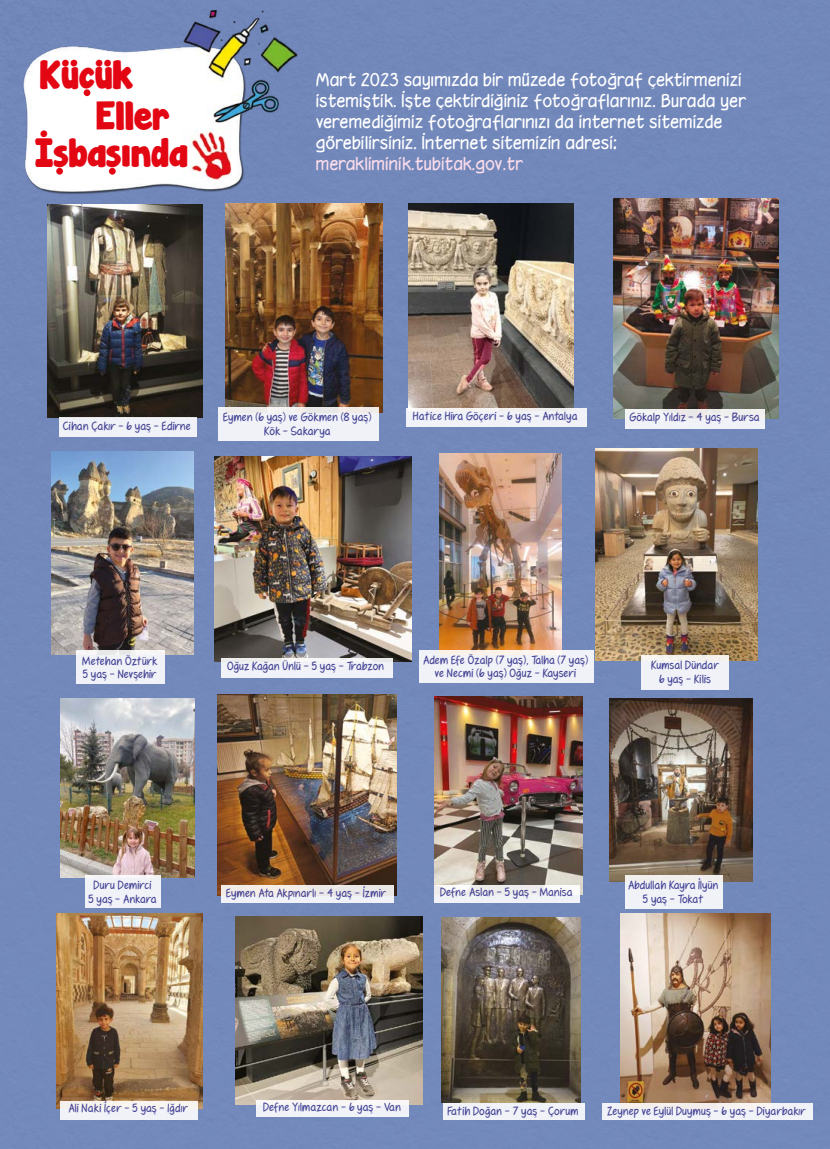
<style>
.page{position:relative;width:830px;height:1149px;background:#fff}
.page>*{position:absolute;margin:0;border:0;box-sizing:border-box;transform-origin:0 0}
.t1{font:36px/77.8px "Janda Manatee Solid";color:#e30613}
.t2{font:16.5px/21px "Hooteroll";color:#fff}
.t3{font:16.5px "Hooteroll";color:#fadceb}
.t4{font:11.25px/13.5px "Fennario";letter-spacing:-.02em;color:#444294;text-align:center}
</style>
<div class="page">
<div style="left:0;top:0;width:829px;height:1148px;background:#7288bb"></div>
<img style="left:23px;top:11px;width:275px;height:203px">
<div style="left:84px;top:89px;width:6px;height:7px;background:#e30613;border-radius:50%"></div>
<div style="left:56px;top:168px;width:7px;height:6px;background:#e30613;border-radius:50%"></div>
<div style="left:109px;top:168px;width:7px;height:6px;background:#e30613;border-radius:50%"></div>
<img style="left:60px;top:698px;width:134px;height:179px">
<img style="left:217px;top:694px;width:179px;height:200px">
<img style="left:620px;top:913px;width:150px;height:190px">
<img style="left:214px;top:456px;width:197px;height:205px">
<div style="left:85px;top:874px;width:76px;height:33px;background:#f0f2f8"></div>
<img style="left:609px;top:698px;width:142px;height:182px">
<img style="left:47px;top:205px;width:155px;height:212px">
<img style="left:434px;top:696px;width:147px;height:198px">
<img style="left:225px;top:203px;width:157px;height:209px">
<div style="left:59px;top:418px;width:137px;height:19px;background:#f0f2f7"></div>
<div style="left:624px;top:874px;width:98px;height:34px;background:#f0f2f8"></div>
<img style="left:52px;top:452px;width:142px;height:202px">
<img style="left:235px;top:916px;width:187px;height:187px">
<div style="left:221px;top:885px;width:172px;height:17px;background:linear-gradient(to right,#f5efec,#ebeaec)"></div>
<div style="left:256px;top:1099px;width:153px;height:17px;background:#f0f3f8"></div>
<div style="left:76px;top:650px;width:88px;height:33px;background:#f0f2f8"></div>
<img style="left:595px;top:448px;width:161px;height:212px">
<img style="left:408px;top:204px;width:164px;height:204px">
<div style="left:406px;top:408px;width:180px;height:18px;background:#f0f2f7"></div>
<img style="left:613px;top:199px;width:165px;height:219px">
<div style="left:218px;top:407px;width:160px;height:34px;background:linear-gradient(to bottom,#eff0f2,#f0f3fa)"></div>
<div style="left:625px;top:409px;width:139px;height:19px;background:linear-gradient(to right,#f1f3f5,#efeff1)"></div>
<img style="left:439px;top:453px;width:122px;height:196px">
<div style="left:419px;top:649px;width:174px;height:33px;background:linear-gradient(to right,#f1f2f6,#f1f2f7)"></div>
<img style="left:441px;top:917px;width:139px;height:185px">
<div style="left:221px;top:658px;width:171px;height:20px;background:#f0f2f8"></div>
<div style="left:641px;top:655px;width:87px;height:34px;background:#f0f2f7"></div>
<img style="left:56px;top:913px;width:146px;height:195px">
<div style="left:60px;top:1100px;width:138px;height:18px;background:#f1f3f5"></div>
<div style="left:434px;top:884px;width:145px;height:17px;background:linear-gradient(to right,#eeeeef,#f5f5f6)"></div>
<div style="left:443px;top:1102px;width:141px;height:17px;background:#f0f2f8"></div>
<div style="left:602px;top:1103px;width:210px;height:16px;background:linear-gradient(to right,#f1f1f4,#f1f3f7)"></div>
<h1 class="t1" style="left:35px;top:38px;width:154px">Kücük<br>İsbasında</h1>
<h1 class="t1" style="left:96px;top:78px;width:75px">Eller</h1>
<h2 class="t2" style="left:316px;top:69px;width:432px">Mart 2023 sayımızda bir müzede fotoğraf çektirmenizi istemiştik. İşte çektirdiğiniz fotoğraflarınız. Burada yer veremediğimiz fotoğraflarınızı da internet sitemizde görebilirsiniz. İnternet sitemizin adresi:</h2>
<h2 class="t3" style="left:316px;top:153px;width:209px">merakliminik.tubitak.gov.tr</h2>
<p class="t4" style="left:63px;top:419px;width:130px">Cihan Çakır - 6 yaş - Edirne</p>
<p class="t4" style="left:223px;top:410px;width:150px">Eymen (6 yaş) ve Gökmen (8 yaş)</p>
<p class="t4" style="left:413px;top:409px;width:166px">Hatice Hira Göçeri - 6 yaş - Antalya</p>
<p class="t4" style="left:264px;top:424px;width:68px">Kök - Sakarya</p>
<p class="t4" style="left:629px;top:410px;width:132px">Gökalp Yıldız - 4 yaş - Bursa</p>
<p class="t4" style="left:83px;top:653px;width:77px;text-align:left">Metehan Öztürk<br>5 yaş - Nevşehir</p>
<p class="t4" style="left:423px;top:653px;width:167px">Adem Efe Özalp (7 yaş), Talha (7 yaş) ve Necmi (6 yaş) Oğuz - Kayseri</p>
<p class="t4" style="left:227px;top:659px;width:159px">Oğuz Kağan Ünlü - 5 yaş - Trabzon</p>
<p class="t4" style="left:651px;top:658px;width:70px">Kumsal Dündar<br>6 yaş - Kilis</p>
<p class="t4" style="left:89px;top:878px;width:70px">Duru Demirci<br>5 yaş - Ankara</p>
<p class="t4" style="left:226px;top:886px;width:161px">Eymen Ata Akpınarlı - 4 yaş - İzmir</p>
<p class="t4" style="left:440px;top:885px;width:134px">Defne Aslan - 5 yaş - Manisa</p>
<p class="t4" style="left:628px;top:878px;width:92px">Abdullah Kayra İlyün<br>5 yaş - Tokat</p>
<p class="t4" style="left:69px;top:1100px;width:121px">Ali Naki İçer - 5 yaş - Iğdır</p>
<p class="t4" style="left:263px;top:1099px;width:139px">Defne Yılmazcan - 6 yaş - Van</p>
<p class="t4" style="left:447px;top:1103px;width:133px">Fatih Doğan - 7 yaş - Çorum</p>
<p class="t4" style="left:607px;top:1103px;width:200px">Zeynep ve Eylül Duymuş - 6 yaş - Diyarbakır</p>
</div>
